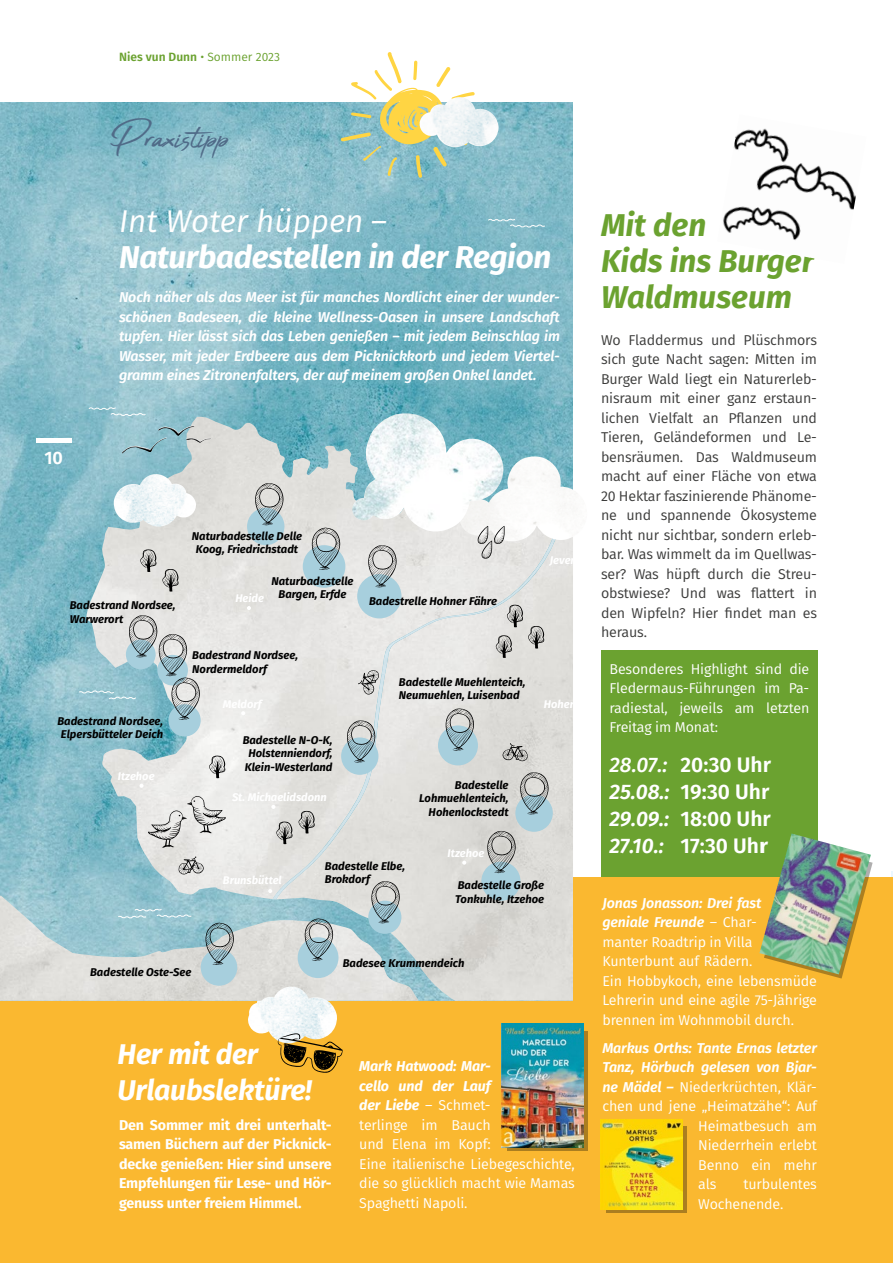
<style>
.page{position:relative;width:893px;height:1263px;background:#fff}
.page>*{position:absolute;margin:0;border:0;box-sizing:border-box;transform-origin:0 0}
.t1{font:46.5px "Abuget";color:#506b88}
.t2{font:italic 700 31.5px/36px "Fira Sans";color:#6ba230}
.t3{font:italic 700 31.5px "Fira Sans";letter-spacing:-.01em;color:#fff}
.t4{font:italic 31.5px "Fira Sans";color:#fff}
.t5{font:italic 700 28.5px/36px "Fira Sans";letter-spacing:-.01em;color:#fff}
.t6{font:600 21px/27px "Fira Sans";color:#fff;text-align:justify}
.t7{font:600 18px "Fira Sans";color:#fff}
.t8{font:14.25px/19.5px "Fira Sans";letter-spacing:-.01em;color:#fff}
.t9{font:14.25px/19.5px "Fira Sans";letter-spacing:-.01em;color:#3c3c3b;text-align:justify}
.t10{font:italic 600 14.25px/19.5px "Fira Sans";letter-spacing:-.01em;color:#fff;text-align:justify}
.t11{font:700 14.25px/19.5px "Fira Sans";letter-spacing:-.01em;color:#fff;text-align:justify}
.t12{font:600 12px "Fira Sans";color:#6ba230}
.t13{font:italic 700 11.25px/13.5px "Fira Sans";color:#000}
.t14{font:italic 700 11.1px "Fira Sans";color:#fff}
.s1{font-weight:400}
.s2{font-weight:500;font-style:italic}
.s3{font-style:italic}
.s4{font-weight:700;font-style:italic}
.s5{font-weight:600;font-style:italic}
</style>
<div class="page">
<hr style="left:891px;top:872px;width:2px;height:180px;background:#ecf7fe">
<div style="left:601px;top:651px;width:217px;height:265px;background:#6ba230"></div>
<div style="left:0;top:877px;width:893px;height:386px;background:#fab830"></div>
<img style="left:0;top:102px;width:573px;height:899px">
<img style="left:723px;top:128px;width:133px;height:112px">
<svg style="left:88px;top:407px;width:58px;height:9px"></svg>
<svg style="left:488px;top:218px;width:57px;height:10px"></svg>
<svg style="left:341px;top:52px;width:135px;height:126px"></svg>
<img style="left:419px;top:97px;width:80px;height:51px">
<svg style="left:507px;top:1031px;width:81px;height:120px"></svg>
<img style="left:502px;top:1023px;width:82px;height:124px">
<img style="left:759px;top:833px;width:112px;height:141px">
<svg style="left:606px;top:1127px;width:80px;height:86px"></svg>
<img style="left:600px;top:1119px;width:83px;height:90px">
<img style="left:86px;top:417px;width:478px;height:482px">
<img style="left:516px;top:543px;width:48px;height:50px">
<img style="left:439px;top:590px;width:77px;height:28px">
<img style="left:382px;top:618px;width:64px;height:57px">
<img style="left:369px;top:674px;width:16px;height:105px">
<img style="left:321px;top:761px;width:49px;height:94px">
<img style="left:272px;top:850px;width:49px;height:49px">
<svg style="left:247px;top:606px;width:4px;height:4px"></svg>
<svg style="left:241px;top:711px;width:4px;height:4px"></svg>
<svg style="left:139px;top:784px;width:5px;height:4px"></svg>
<svg style="left:268px;top:889px;width:4px;height:4px"></svg>
<svg style="left:462px;top:860px;width:4px;height:5px"></svg>
<img style="left:459px;top:456px;width:114px;height:87px">
<img style="left:349px;top:413px;width:155px;height:119px">
<img style="left:113px;top:474px;width:83px;height:53px">
<img style="left:122px;top:425px;width:89px;height:28px">
<svg style="left:118px;top:908px;width:74px;height:10px"></svg>
<svg style="left:478px;top:526px;width:27px;height:33px"></svg>
<svg style="left:148px;top:795px;width:78px;height:53px;background:#d5d4d3"></svg>
<div style="left:247px;top:508px;width:37px;height:37px;background:#a7cfdd;border-radius:50%"></div>
<div style="left:303px;top:545px;width:42px;height:43px;background:#a7cfdd;border-radius:50%"></div>
<div style="left:168px;top:704px;width:33px;height:32px;background:#a7cfdd;border-radius:50%"></div>
<div style="left:341px;top:737px;width:37px;height:38px;background:#a7cfdd;border-radius:50%"></div>
<div style="left:438px;top:725px;width:40px;height:40px;background:#a7cfdd;border-radius:50%"></div>
<div style="left:515px;top:794px;width:38px;height:38px;background:#a7cfdd;border-radius:50%"></div>
<div style="left:481px;top:862px;width:39px;height:39px;background:#a7cfdd;border-radius:50%"></div>
<div style="left:368px;top:901px;width:33px;height:33px;background:#a7cfdd;border-radius:50%"></div>
<div style="left:298px;top:937px;width:40px;height:41px;background:#a7cfdd;border-radius:50%"></div>
<div style="left:201px;top:949px;width:36px;height:37px;background:#a7cfdd;border-radius:50%"></div>
<div style="left:357px;top:574px;width:44px;height:44px;background:#a7cfdd;border-radius:50%"></div>
<svg style="left:255px;top:482px;width:29px;height:44px"></svg>
<svg style="left:312px;top:527px;width:29px;height:43px"></svg>
<svg style="left:79px;top:614px;width:121px;height:106px;background:#acc7ce"></svg>
<svg style="left:347px;top:719px;width:29px;height:44px"></svg>
<svg style="left:446px;top:707px;width:28px;height:44px"></svg>
<svg style="left:520px;top:771px;width:29px;height:44px"></svg>
<svg style="left:487px;top:830px;width:29px;height:44px"></svg>
<svg style="left:305px;top:918px;width:28px;height:43px"></svg>
<svg style="left:206px;top:922px;width:28px;height:43px"></svg>
<svg style="left:368px;top:544px;width:29px;height:44px"></svg>
<svg style="left:371px;top:880px;width:29px;height:44px"></svg>
<svg style="left:358px;top:670px;width:21px;height:25px"></svg>
<svg style="left:178px;top:856px;width:26px;height:18px"></svg>
<svg style="left:503px;top:743px;width:25px;height:18px"></svg>
<svg style="left:495px;top:605px;width:49px;height:53px;background:#c5c4c1"></svg>
<svg style="left:140px;top:549px;width:39px;height:43px;background:#c5c4c1"></svg>
<svg style="left:271px;top:805px;width:44px;height:39px;background:#c4c3c0"></svg>
<svg style="left:209px;top:755px;width:16px;height:23px"></svg>
<img style="left:248px;top:986px;width:90px;height:57px">
<hr style="left:36px;top:438px;width:35px;height:4px;background:#fff">
<svg style="left:278px;top:1033px;width:65px;height:40px"></svg>
<p class="t12" style="left:119px;top:47px;width:162px">Nies vun Dunn <span class="s1">• Sommer 2023</span></p>
<h1 class="t1" style="left:110px;top:111px;width:121px">Praxistipp</h1>
<h2 class="t4" style="left:119px;top:198px;width:269px">Int Woter hüppen –</h2>
<h2 class="t3" style="left:119px;top:231px;width:434px">Naturbadestellen in der Region</h2>
<h2 class="t2" style="left:601px;top:205px;width:215px">Mit den<br>Kids ins Burger<br>Waldmuseum</h2>
<p class="t9" style="left:601px;top:330px;width:218px">Wo Fladdermus und Plüschmors sich gute Nacht sagen: Mitten im Burger Wald liegt ein Naturerleb&shy;nisraum mit einer ganz erstaun&shy;lichen Vielfalt an Pflanzen und Tieren, Geländeformen und Le&shy;bensräumen. Das Waldmuseum macht auf einer Fläche von etwa 20 Hektar faszinierende Phänome&shy;ne und spannende Ökosysteme nicht nur sichtbar, sondern erleb&shy;bar. Was wimmelt da im Quellwas&shy;ser? Was hüpft durch die Streu&shy;obstwiese? Und was flattert in den Wipfeln? Hier findet man es heraus.</p>
<p class="t8" style="left:609px;top:659px;width:201px;text-align:justify">Besonderes Highlight sind die Fledermaus-Führungen im Pa&shy;radiestal, jeweils am letzten Freitag im Monat:</p>
<h3 class="t6" style="left:609px;top:750px;width:163px"><span class="s2">28.07.:</span> 20:30 Uhr <span class="s3">25.08.:</span> 19:30 Uhr <span class="s3">29.09.:</span> 18:00 Uhr <span class="s3">27.10.:</span> 17:30 Uhr</h3>
<p class="t10" style="left:119px;top:287px;width:442px">Noch näher als das Meer ist für manches Nordlicht einer der wunder&shy;schönen Badeseen, die kleine Wellness-Oasen in unsere Landschaft tupfen. Hier lässt sich das Leben genießen – mit jedem Beinschlag im Wasser, mit jeder Erdbeere aus dem Picknickkorb und jedem Viertel&shy;gramm eines Zitronenfalters, der auf meinem großen Onkel landet.</p>
<p class="t7" style="left:44px;top:443px;width:20px">10</p>
<p class="t13" style="left:192px;top:528px;width:112px;text-align:center">Naturbadestelle Delle<br>Koog, Friedrichstadt</p>
<p class="t13" style="left:271px;top:573px;width:84px;text-align:center">Naturbadestelle<br>Bargen, Erfde</p>
<p class="t14" style="left:550px;top:551px;width:54px">Jevenstedt</p>
<p class="t14" style="left:235px;top:589px;width:30px">Heide</p>
<p class="t13" style="left:369px;top:593px;width:129px">Badestrelle Hohner Fähre</p>
<p class="t13" style="left:70px;top:598px;width:107px">Badestrand Nordsee,<br>Warwerort</p>
<p class="t13" style="left:192px;top:648px;width:107px">Badestrand Nordsee,<br>Nordermeldorf</p>
<p class="t13" style="left:399px;top:674px;width:128px">Badestelle Muehlenteich,<br>Neumuehlen, Luisenbad</p>
<p class="t14" style="left:544px;top:694px;width:74px">Hohenwestedt</p>
<p class="t13" style="left:57px;top:713px;width:107px;text-align:center">Badestrand Nordsee,<br>Elpersbütteler Deich</p>
<p class="t13" style="left:243px;top:732px;width:91px;text-align:center">Badestelle N-O-K,<br>Holstenniendorf,<br>Klein-Westerland</p>
<p class="t14" style="left:118px;top:767px;width:38px">Itzehoe</p>
<p class="t13" style="left:419px;top:777px;width:91px;text-align:right">Badestelle<br>Lohmuehlenteich,<br>Hohenlockstedt</p>
<p class="t14" style="left:232px;top:788px;width:96px">St. Michaelidsdonn</p>
<p class="t14" style="left:448px;top:843px;width:38px">Itzehoe</p>
<p class="t14" style="left:223px;top:870px;width:60px">Brunsbüttel</p>
<p class="t13" style="left:90px;top:964px;width:103px">Badestelle Oste-See</p>
<p class="t13" style="left:325px;top:858px;width:82px">Badestelle Elbe,<br>Brokdorf</p>
<p class="t13" style="left:455px;top:878px;width:90px">Badestelle Große<br>Tonkuhle, Itzehoe</p>
<p class="t13" style="left:343px;top:956px;width:123px">Badesee Krummendeich</p>
<h3 class="t5" style="left:118px;top:1034px;width:196px">Her mit der<br>Urlaubslektüre!</h3>
<p class="t11" style="left:119px;top:1114px;width:214px">Den Sommer mit drei unterhalt&shy;samen Büchern auf der Picknick&shy;decke genießen: Hier sind unsere Empfehlungen für Lese- und Hör&shy;genuss unter freiem Himmel.</p>
<p class="t8" style="left:359px;top:1056px;width:217px"><span class="s4">Mark Hatwood: Mar-<br>cello und der Lauf<br>der Liebe</span> – Schmet-<br>terlinge im Bauch<br>und Elena im Kopf:<br>Eine italienische Liebegeschichte, die so glücklich macht wie Mamas<br>Spaghetti Napoli.</p>
<p class="t8" style="left:602px;top:893px;width:216px"><span class="s5">Jonas Jonasson: Drei fast<br>geniale Freunde</span> – Char-<br>manter Roadtrip in Villa<br>Kunterbunt auf Rädern.<br>Ein Hobbykoch, eine lebensmüde<br>Lehrerin und eine agile 75-Jährige brennen im Wohnmobil durch.</p>
<p class="t10" style="left:602px;top:1037px;width:216px">Markus Orths: Tante Ernas letzter</p>
<p class="t10" style="left:602px;top:1057px;width:216px">Tanz, Hörbuch gelesen von Bjar-</p>
<p class="t8" style="left:602px;top:1077px;width:216px"><span class="s5">ne Mädel –</span> Niederkrüchten, Klär-</p>
<p class="t8" style="left:602px;top:1096px;width:216px">chen und jene „Heimatzähe“: Auf</p>
<p class="t8" style="left:698px;top:1115px;width:120px">Heimatbesuch am</p>
<p class="t8" style="left:698px;top:1135px;width:120px">Niederrhein erlebt</p>
<p class="t8" style="left:698px;top:1154px;width:120px">Benno ein mehr</p>
<p class="t8" style="left:698px;top:1174px;width:20px">als</p>
<p class="t8" style="left:698px;top:1174px;width:120px;text-indent:45px">turbulentes<br>Wochenende.</p>
</div>
